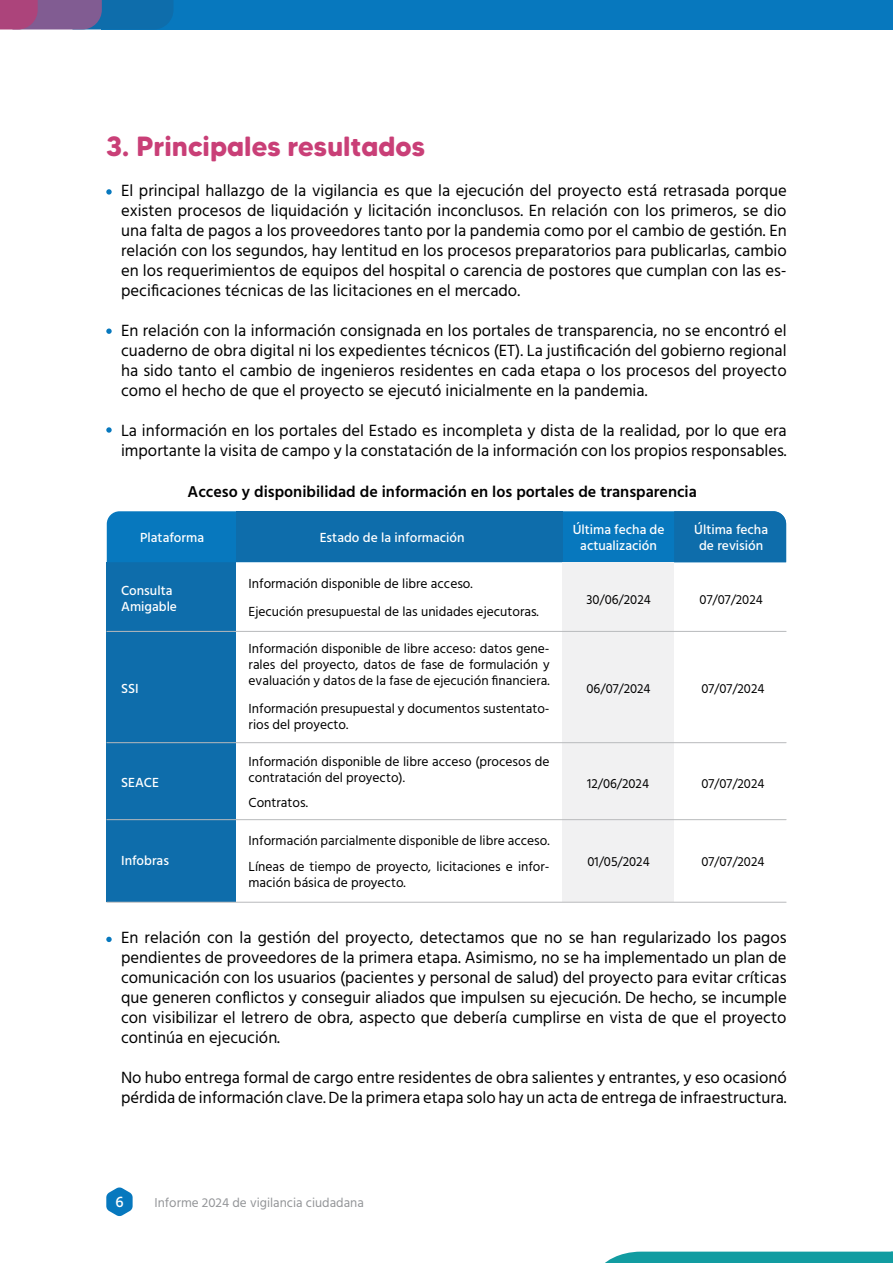
<style>
.page{position:relative;width:893px;height:1263px;background:#fff}
.page>*{position:absolute;margin:0;border:0;box-sizing:border-box;transform-origin:0 0}
.t1{font:700 27.75px "MADE Tommy Soft";color:#c93f77}
.t2{font:16.65px/20px "Hind";color:#000;text-align:justify}
.t3{font:600 16.05px "Hind";color:#000}
.t4{font:500 15.45px "Hind";color:#fff}
.t5{font:13.5px/16.2px "Hind";color:#000}
.t6{font:500 13.5px/16.2px "Hind";color:#fff;text-align:center}
.t7{font:13.5px "Hind";color:#000;scale:.96 1}
.t8{font:13.2px "Hind";color:#939598}
</style>
<div class="page">
<div style="left:101px;top:0;width:792px;height:29px;background:#0778be"></div>
<svg style="left:0;top:0;width:173px;height:29px;background:#585e98"></svg>
<svg style="left:605px;top:1251px;width:288px;height:12px;background:#26a4a9"></svg>
<svg style="left:106px;top:1187px;width:27px;height:29px"></svg>
<div style="left:107px;top:562px;width:129px;height:340px;background:#0e6dab"></div>
<svg style="left:107px;top:511px;width:679px;height:51px;background:#0c71b2"></svg>
<div style="left:562px;top:562px;width:112px;height:340px;background:#f1f1f2"></div>
<hr style="left:107px;top:631px;width:679px;height:1px;background:#b8babc">
<hr style="left:107px;top:742px;width:679px;height:1px;background:#b8babc">
<hr style="left:107px;top:819px;width:679px;height:1px;background:#b8babc">
<hr style="left:107px;top:902px;width:679px;height:1px;background:#b8babc">
<svg style="left:106px;top:189px;width:6px;height:6px"></svg>
<svg style="left:106px;top:937px;width:6px;height:5px"></svg>
<svg style="left:106px;top:328px;width:6px;height:6px"></svg>
<svg style="left:106px;top:427px;width:6px;height:6px"></svg>
<h1 class="t1" style="left:106px;top:128px;width:320px">3. Principales resultados</h1>
<p class="t2" style="left:121px;top:181px;width:667px">El principal hallazgo de la vigilancia es que la ejecución del proyecto está retrasada porque existen procesos de liquidación y licitación inconclusos. En relación con los primeros, se dio una falta de pagos a los proveedores tanto por la pandemia como por el cambio de gestión. En relación con los segundos, hay lentitud en los procesos preparatorios para publicarlas, cambio en los requerimientos de equipos del hospital o carencia de postores que cumplan con las es&shy;pecificaciones técnicas de las licitaciones en el mercado.</p>
<p class="t2" style="left:121px;top:321px;width:667px">En relación con la información consignada en los portales de transparencia, no se encontró el cuaderno de obra digital ni los expedientes técnicos (ET). La justificación del gobierno regional ha sido tanto el cambio de ingenieros residentes en cada etapa o los procesos del proyecto como el hecho de que el proyecto se ejecutó inicialmente en la pandemia.</p>
<p class="t2" style="left:121px;top:421px;width:667px">La información en los portales del Estado es incompleta y dista de la realidad, por lo que era importante la visita de campo y la constatación de la información con los propios responsables.</p>
<p class="t3" style="left:188px;top:481px;width:511px">Acceso y disponibilidad de información en los portales de transparencia</p>
<p class="t6" style="left:320px;top:530px;width:146px">Estado de la información</p>
<p class="t6" style="left:573px;top:522px;width:93px">Última fecha de actualización</p>
<p class="t6" style="left:694px;top:522px;width:75px">Última fecha de revisión</p>
<p class="t6" style="left:140px;top:530px;width:65px">Plataforma</p>
<p class="t6" style="left:121px;top:583px;width:57px;text-align:left">Consulta<br>Amigable</p>
<p class="t5" style="left:249px;top:576px;width:226px">Información disponible de libre acceso.</p>
<p class="t5" style="left:249px;top:604px;width:292px">Ejecución presupuestal de las unidades ejecutoras.</p>
<p class="t7" style="left:586px;top:590px;width:68px">30/06/2024</p>
<p class="t7" style="left:700px;top:590px;width:67px">07/07/2024</p>
<p class="t6" style="left:121px;top:681px;width:19px">SSI</p>
<p class="t5" style="left:249px;top:641px;width:303px;text-align:justify">Información disponible de libre acceso: datos gene&shy;rales del proyecto, datos de fase de formulación y evaluación y datos de la fase de ejecución financiera.</p>
<p class="t7" style="left:587px;top:679px;width:68px">06/07/2024</p>
<p class="t7" style="left:701px;top:679px;width:67px">07/07/2024</p>
<p class="t6" style="left:121px;top:775px;width:39px">SEACE</p>
<p class="t5" style="left:249px;top:701px;width:303px">Información presupuestal y documentos sustentato&shy;rios del proyecto.</p>
<p class="t5" style="left:249px;top:754px;width:303px">Información disponible de libre acceso (procesos de contratación del proyecto).</p>
<p class="t7" style="left:587px;top:774px;width:66px">12/06/2024</p>
<p class="t7" style="left:701px;top:774px;width:67px">07/07/2024</p>
<p class="t5" style="left:249px;top:795px;width:61px">Contratos.</p>
<p class="t5" style="left:249px;top:833px;width:303px">Información parcialmente disponible de libre acceso.</p>
<p class="t6" style="left:121px;top:853px;width:49px">Infobras</p>
<p class="t5" style="left:249px;top:859px;width:303px">Líneas de tiempo de proyecto, licitaciones e infor&shy;mación básica de proyecto.</p>
<p class="t7" style="left:587px;top:852px;width:66px">01/05/2024</p>
<p class="t7" style="left:701px;top:852px;width:67px">07/07/2024</p>
<p class="t2" style="left:121px;top:929px;width:667px">En relación con la gestión del proyecto, detectamos que no se han regularizado los pagos pendientes de proveedores de la primera etapa. Asimismo, no se ha implementado un plan de comunicación con los usuarios (pacientes y personal de salud) del proyecto para evitar críticas que generen conflictos y conseguir aliados que impulsen su ejecución. De hecho, se incumple con visibilizar el letrero de obra, aspecto que debería cumplirse en vista de que el proyecto continúa en ejecución.</p>
<p class="t2" style="left:121px;top:1069px;width:667px">No hubo entrega formal de cargo entre residentes de obra salientes y entrantes, y eso ocasionó pérdida de información clave. De la primera etapa solo hay un acta de entrega de infraestructura.</p>
<p class="t4" style="left:115px;top:1191px;width:10px">6</p>
<p class="t8" style="left:155px;top:1193px;width:211px">Informe 2024 de vigilancia ciudadana</p>
</div>
